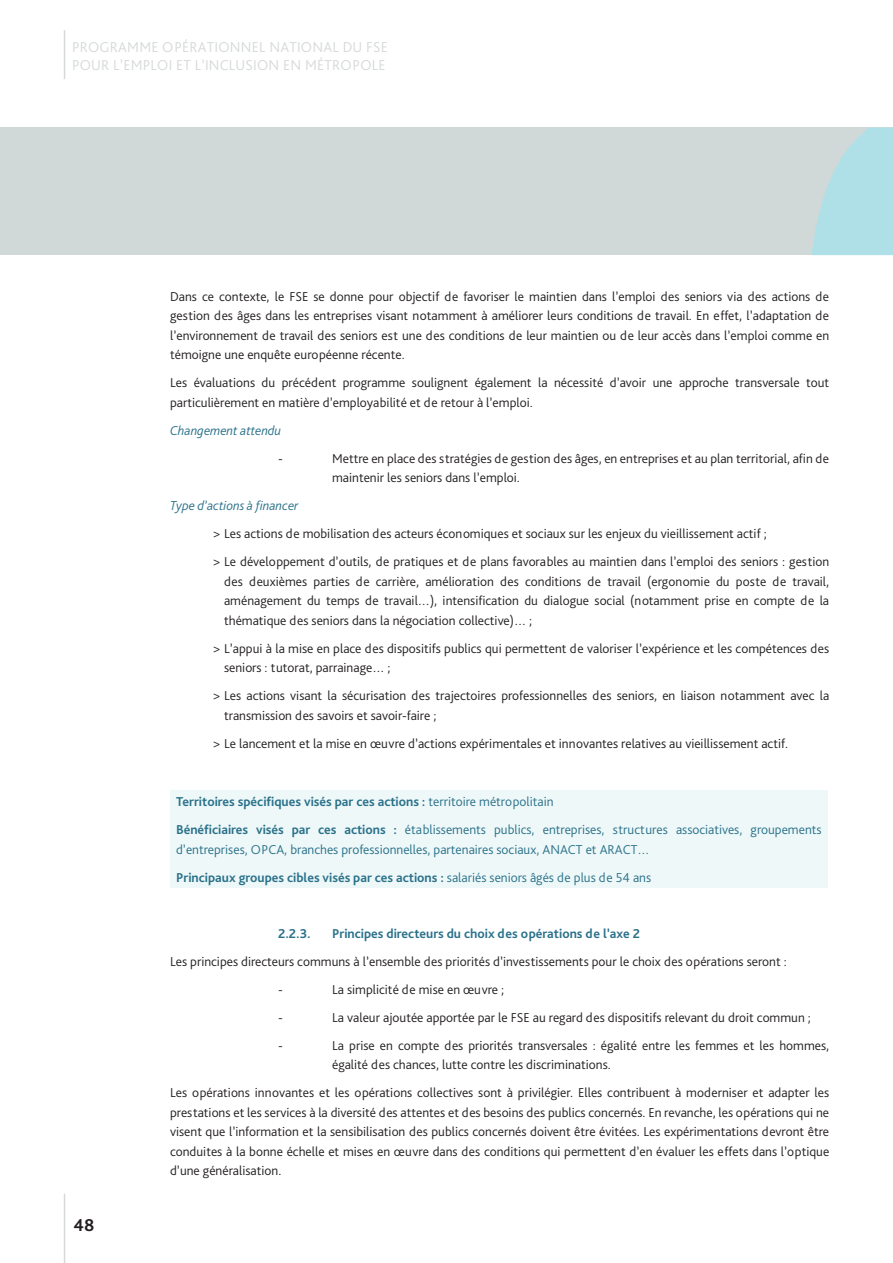
<style>
.page{position:relative;width:893px;height:1263px;background:#fff}
.page>*{position:absolute;margin:0;border:0;box-sizing:border-box;transform-origin:0 0}
.t1{font:700 18px "Bliss Pro";color:#231f20}
.t2{font:300 15px/18px "Bliss Pro";letter-spacing:.015em;color:#d6d9da}
.t3{font:300 13.5px/19.5px "Bliss Pro";color:#231f20}
.t4{font:300 13.5px/28px "Bliss Pro";color:#2a718a}
.t5{font:700 13.5px "Bliss Pro";color:#2a718a}
.t6{font:italic 300 13.5px "Bliss Pro";color:#2a718a}
.s1{font-weight:700}
</style>
<div class="page">
<hr style="left:64px;top:30px;width:1px;height:49px;background:#d6d9da">
<div style="left:0;top:128px;width:893px;height:127px;background:#d1d8d8"></div>
<svg style="left:811px;top:128px;width:82px;height:127px"></svg>
<hr style="left:64px;top:1194px;width:1px;height:69px;background:#d6d9da">
<div style="left:170px;top:790px;width:658px;height:97px;background:#eef8f8"></div>
<p class="t2" style="left:72px;top:38px;width:317px">PROGRAMME OPÉRATIONNEL NATIONAL DU FSE<br>POUR L’EMPLOI ET L’INCLUSION EN MÉTROPOLE</p>
<p class="t3" style="left:170px;top:286px;width:661px;text-align:justify">Dans ce contexte, le FSE se donne pour objectif de favoriser le maintien dans l’emploi des seniors via des actions de gestion des âges dans les entreprises visant notamment à améliorer leurs conditions de travail. En effet, l’adaptation de l’environnement de travail des seniors est une des conditions de leur maintien ou de leur accès dans l’emploi comme en témoigne une enquête européenne récente.</p>
<p class="t3" style="left:170px;top:373px;width:661px">Les évaluations du précédent programme soulignent également la nécessité d’avoir une approche transversale tout particulièrement en matière d’employabilité et de retour à l’emploi.</p>
<p class="t6" style="left:170px;top:422px;width:113px">Changement attendu</p>
<p class="t3" style="left:278px;top:448px;width:6px">-</p>
<p class="t3" style="left:332px;top:448px;width:499px">Mettre en place des stratégies de gestion des âges, en entreprises et au plan territorial, afin de maintenir les seniors dans l’emploi.</p>
<p class="t6" style="left:170px;top:497px;width:130px">Type d’actions à financer</p>
<p class="t3" style="left:213px;top:519px;width:618px;line-height:28px">&gt; Les actions de mobilisation des acteurs économiques et sociaux sur les enjeux du vieillissement actif ;<br>&gt; Le développement d’outils, de pratiques et de plans favorables au maintien dans l’emploi des seniors : gestion</p>
<p class="t3" style="left:224px;top:571px;width:607px;text-align:justify">des deuxièmes parties de carrière, amélioration des conditions de travail (ergonomie du poste de travail, aménagement du temps de travail…), intensification du dialogue social (notamment prise en compte de la thématique des seniors dans la négociation collective)… ;</p>
<p class="t3" style="left:224px;top:638px;width:607px;text-indent:-11px">&gt; L’appui à la mise en place des dispositifs publics qui permettent de valoriser l’expérience et les compétences des seniors : tutorat, parrainage… ;</p>
<p class="t3" style="left:224px;top:686px;width:607px;text-indent:-11px">&gt; Les actions visant la sécurisation des trajectoires professionnelles des seniors, en liaison notamment avec la transmission des savoirs et savoir-faire ;</p>
<p class="t3" style="left:213px;top:733px;width:577px">&gt; Le lancement et la mise en œuvre d’actions expérimentales et innovantes relatives au vieillissement actif.</p>
<p class="t4" style="left:176px;top:787px;width:647px"><span class="s1">Territoires spécifiques visés par ces actions :</span> territoire métropolitain<br><span class="s1">Bénéficiaires visés par ces actions :</span> établissements publics, entreprises, structures associatives, groupements</p>
<p class="t4" style="left:176px;top:835px;width:477px">d’entreprises, OPCA, branches professionnelles, partenaires sociaux, ANACT et ARACT…<br><span class="s1">Principaux groupes cibles visés par ces actions :</span> salariés seniors âgés de plus de 54 ans</p>
<p class="t5" style="left:278px;top:925px;width:34px">2.2.3.</p>
<p class="t5" style="left:332px;top:925px;width:309px">Principes directeurs du choix des opérations de l’axe 2</p>
<p class="t3" style="left:278px;top:947px;width:510px;line-height:28px;text-indent:-108px">Les principes directeurs communs à l’ensemble des priorités d’investissements pour le choix des opérations seront : -</p>
<p class="t3" style="left:332px;top:979px;width:174px">La simplicité de mise en œuvre ;</p>
<h1 class="t1" style="left:74px;top:1213px;width:22px">48</h1>
<p class="t3" style="left:278px;top:1007px;width:6px">-</p>
<p class="t3" style="left:332px;top:1007px;width:480px">La valeur ajoutée apportée par le FSE au regard des dispositifs relevant du droit commun ;</p>
<p class="t3" style="left:278px;top:1035px;width:6px">-</p>
<p class="t3" style="left:332px;top:1035px;width:499px">La prise en compte des priorités transversales : égalité entre les femmes et les hommes, égalité des chances, lutte contre les discriminations.</p>
<p class="t3" style="left:170px;top:1082px;width:661px;text-align:justify">Les opérations innovantes et les opérations collectives sont à privilégier. Elles contribuent à moderniser et adapter les prestations et les services à la diversité des attentes et des besoins des publics concernés. En revanche, les opérations qui ne visent que l’information et la sensibilisation des publics concernés doivent être évitées. Les expérimentations devront être conduites à la bonne échelle et mises en œuvre dans des conditions qui permettent d’en évaluer les effets dans l’optique d’une généralisation.</p>
</div>
